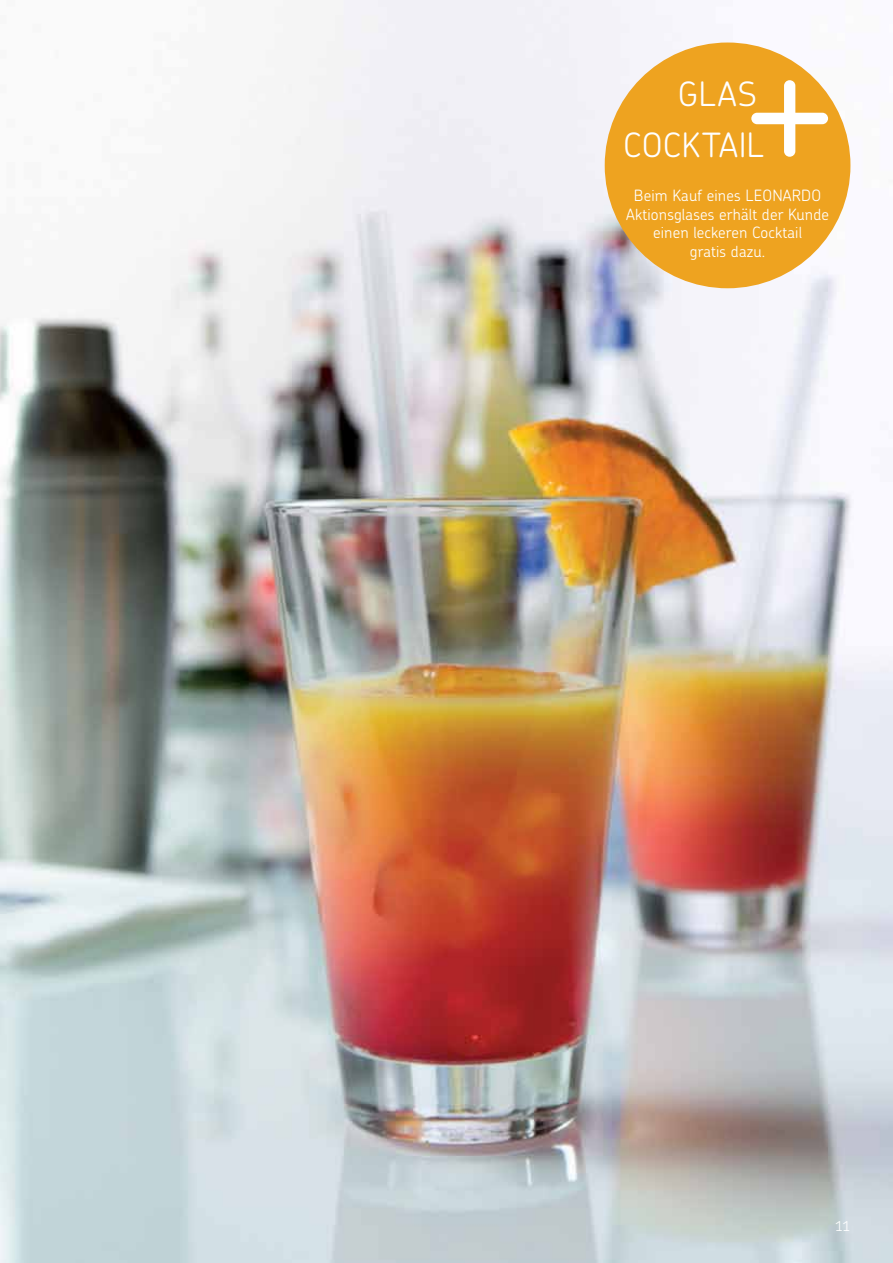
<style>
.page{position:relative;width:893px;height:1263px;background:#fff}
.page>*{position:absolute;margin:0;border:0;box-sizing:border-box;transform-origin:0 0}
.t1{font:300 33.45px "Chevin";letter-spacing:.055em;color:#fff}
.t2{font:300 15.6px "Chevin";letter-spacing:.01em;color:#fff}
.t3{font:300 13.5px "Chevin";color:#fff}
</style>
<div class="page">
<img style="left:0;top:0;width:893px;height:1263px">
<div style="left:605px;top:43px;width:245px;height:245px;background:#eea320;border-radius:50%"></div>
<svg style="left:751px;top:80px;width:77px;height:77px"></svg>
<h1 class="t1" style="left:678px;top:72px;width:81px">Glas</h1>
<h1 class="t1" style="left:623px;top:123px;width:132px">Cocktail</h1>
<p class="t2" style="left:634px;top:185px;width:131px">Beim Kauf eines LEONARDO</p>
<p class="t2" style="left:626px;top:204px;width:204px">Aktionsglases erhält der Kunde</p>
<p class="t2" style="left:653px;top:223px;width:151px">einen leckeren Cocktail</p>
<p class="t2" style="left:690px;top:241px;width:77px">gratis dazu.</p>
<p class="t3" style="left:835px;top:1218px;width:17px">11</p>
</div>
